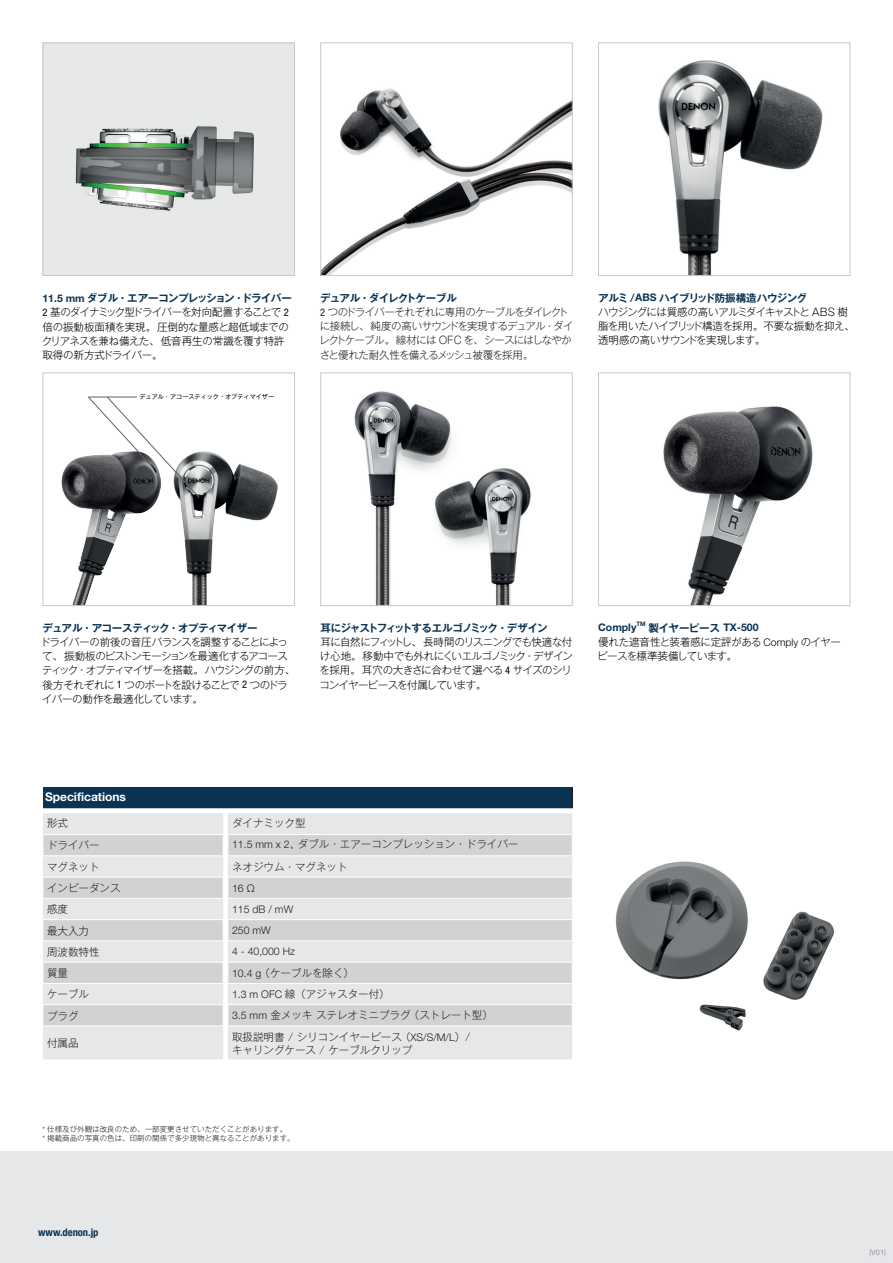
<style>
.page{position:relative;width:893px;height:1263px;background:#fff}
.page>*{position:absolute;margin:0;border:0;box-sizing:border-box;transform-origin:0 0}
.t1{font:700 12px "Helvetica Neue LTW1 G";color:#fff}
.t2{font:300 10.5px/14.2px "Gothic MB101 Pro";letter-spacing:-.05em;color:#000}
.t3{font:300 10.5px/13.5px "Gothic MB101 Pro";color:#231f20}
.t4{font:300 10.5px/14.2px "Gothic MB101 Pro";letter-spacing:-.065em;color:#231f20}
.t5{font:700 10.5px "Gothic MB101 Pro De";letter-spacing:-.065em;color:#0a3354}
.t6{font:300 10.5px "Helvetica Neue LTW1 G";color:#231f20}
.t7{font:700 10.5px "Gothic MB101 Pro De";letter-spacing:-.1em;color:#0a3354}
.t8{font:700 10.5px "Gothic MB101 Pro De";letter-spacing:-.045em;color:#0a3354}
.t9{font:700 10.5px "Gothic MB101 Pro De";letter-spacing:-.015em;color:#0a3354}
.t10{font:700 condensed 10.5px "Helvetica Neue LTW1 G";color:#0a3354}
.t11{font:700 10.5px "Helvetica Neue LTW1 G";color:#0a3354}
.t12{font:300 7.5px/8.2px "Gothic MB101 Pro";color:#231f20}
.t13{font:7.5px "Helvetica Neue LTW1 G";color:#939598}
.t14{font:6.15px "Gothic MB101 Pro";letter-spacing:-.005em;color:#000001}
.t15{font:700 6.15px "Helvetica Neue LTW1 G";color:#0a3354}
.s1{font-family:"Helvetica Neue LTW1 G"}
.s2{font-family:"Helvetica Neue LTW1 G";font-weight:400;font-stretch:condensed}
.s3{font-family:"Koz Min Pr 6 N";font-weight:400}
.s4{font-family:"Helvetica Neue LT Com"}
</style>
<div class="page">
<div style="left:0;top:1151px;width:893px;height:112px;background:#e6e7e9"></div>
<div style="left:43px;top:787px;width:529px;height:22px;background:#0a3354"></div>
<div style="left:43px;top:813px;width:529px;height:246px;background:#e6e7e9"></div>
<svg style="left:43px;top:834px;width:529px;height:192px;background:#dbdcde"></svg>
<hr style="left:571px;top:787px;width:2px;height:21px;background:#231f20">
<hr style="left:43px;top:808px;width:180px;height:1px;background:#fff">
<hr style="left:228px;top:808px;width:345px;height:1px;background:#fff">
<hr style="left:227px;top:834px;width:346px;height:1px;background:#fff">
<hr style="left:227px;top:855px;width:346px;height:1px;background:#fff">
<hr style="left:43px;top:834px;width:181px;height:1px;background:#fff">
<svg style="left:43px;top:835px;width:1px;height:20px"></svg>
<svg style="left:223px;top:835px;width:5px;height:20px"></svg>
<hr style="left:43px;top:855px;width:181px;height:1px;background:#fff">
<hr style="left:43px;top:877px;width:181px;height:1px;background:#fff">
<svg style="left:43px;top:877px;width:1px;height:21px"></svg>
<hr style="left:43px;top:898px;width:181px;height:1px;background:#fff">
<hr style="left:43px;top:919px;width:181px;height:1px;background:#fff">
<svg style="left:43px;top:920px;width:1px;height:20px"></svg>
<hr style="left:43px;top:940px;width:181px;height:1px;background:#fff">
<hr style="left:43px;top:962px;width:181px;height:1px;background:#fff">
<svg style="left:43px;top:962px;width:1px;height:21px"></svg>
<hr style="left:43px;top:983px;width:181px;height:1px;background:#fff">
<hr style="left:43px;top:1004px;width:181px;height:1px;background:#fff">
<svg style="left:43px;top:1005px;width:1px;height:20px"></svg>
<hr style="left:43px;top:1025px;width:181px;height:1px;background:#fff">
<hr style="left:227px;top:877px;width:346px;height:1px;background:#fff">
<svg style="left:223px;top:877px;width:5px;height:21px"></svg>
<hr style="left:227px;top:898px;width:346px;height:1px;background:#fff">
<hr style="left:227px;top:919px;width:346px;height:1px;background:#fff">
<svg style="left:223px;top:920px;width:5px;height:20px"></svg>
<hr style="left:227px;top:940px;width:346px;height:1px;background:#fff">
<hr style="left:227px;top:962px;width:346px;height:1px;background:#fff">
<svg style="left:223px;top:962px;width:5px;height:21px"></svg>
<hr style="left:227px;top:983px;width:346px;height:1px;background:#fff">
<hr style="left:227px;top:1004px;width:346px;height:1px;background:#fff">
<svg style="left:223px;top:1005px;width:5px;height:20px"></svg>
<hr style="left:227px;top:1025px;width:346px;height:1px;background:#fff">
<img style="left:658px;top:60px;width:165px;height:214px">
<div style="left:598px;top:43px;width:252px;height:233px;border:1px solid #c7c8ca"></div>
<img style="left:663px;top:406px;width:150px;height:198px">
<div style="left:598px;top:372px;width:252px;height:234px;border:1px solid #c7c8ca"></div>
<img style="left:45px;top:45px;width:248px;height:229px">
<div style="left:43px;top:43px;width:252px;height:233px;border:1px solid #c7c8ca"></div>
<img style="left:354px;top:391px;width:177px;height:213px">
<div style="left:320px;top:372px;width:253px;height:234px;border:1px solid #c7c8ca"></div>
<img style="left:322px;top:88px;width:249px;height:186px">
<div style="left:320px;top:43px;width:253px;height:233px;border:1px solid #c7c8ca"></div>
<img style="left:615px;top:861px;width:219px;height:170px">
<img style="left:178px;top:451px;width:99px;height:153px">
<img style="left:61px;top:456px;width:97px;height:148px">
<svg style="left:88px;top:396px;width:112px;height:102px"></svg>
<div style="left:43px;top:372px;width:252px;height:234px;border:1px solid #c7c8ca"></div>
<p class="t5" style="left:42px;top:289px;width:251px"><span class="s1">11.5 mm</span> ダブル・エアーコンプレッション・ドライバー</p>
<p class="t2" style="left:42px;top:304px;width:249px"><span class="s2">2</span> 基のダイナミック型ドライバーを対向配置することで <span class="s2">2</span>倍の振動板面積を実現。圧倒的な量感と超低域までのクリアネスを兼ね備えた、低音再生の常識を覆す特許取得の新方式ドライバー。</p>
<p class="t14" style="left:139px;top:392px;width:136px">デュアル・アコースティック・オプティマイザー</p>
<p class="t5" style="left:320px;top:289px;width:138px">デュアル・ダイレクトケーブル</p>
<p class="t4" style="left:319px;top:303px;width:256px"><span class="s2">2</span> つのドライバーそれぞれに専用のケーブルをダイレクトに接続し、純度の高いサウンドを実現するデュアル・ダイレクトケーブル。線材には OFC を、シースにはしなやかさと優れた耐久性を備えるメッシュ被覆を採用。</p>
<p class="t5" style="left:598px;top:289px;width:211px">アルミ /<span class="s1">ABS</span> ハイブリッド防振構造ハウジング</p>
<p class="t2" style="left:598px;top:303px;width:258px">ハウジングには質感の高いアルミダイキャストと ABS 樹脂を用いたハイブリッド構造を採用。不要な振動を抑え、透明感の高いサウンドを実現します。</p>
<p class="t8" style="left:43px;top:619px;width:217px">デュアル・アコースティック・オプティマイザー</p>
<p class="t2" style="left:40px;top:633px;width:257px">ドライバーの前後の音圧バランスを調整することによって、振動板のピストンモーションを最適化するアコースティック・オプティマイザーを搭載。ハウジングの前方、後方それぞれに <span class="s2">1</span> つのポートを設けることで <span class="s2">2</span> つのドライバーの動作を最適化しています。</p>
<p class="t7" style="left:320px;top:619px;width:229px">耳にジャストフィットするエルゴノミック・デザイン</p>
<p class="t2" style="left:320px;top:633px;width:255px;text-align:justify">耳に自然にフィットし、長時間のリスニングでも快適な付け心地。移動中でも外れにくいエルゴノミック・デザインを採用。耳穴の大きさに合わせて選べる <span class="s2">4</span> サイズのシリコンイヤーピースを付属しています。</p>
<p class="t11" style="left:598px;top:621px;width:40px">Comply</p>
<p class="t15" style="left:636px;top:620px;width:11px">TM</p>
<p class="t9" style="left:648px;top:619px;width:112px">製イヤーピース <span class="s1">TX-500</span></p>
<p class="t2" style="left:597px;top:633px;width:245px">優れた遮音性と装着感に定評がある <span class="s1">Comply</span> のイヤーピースを標準装備しています。</p>
<p class="t1" style="left:45px;top:790px;width:83px">Specifications</p>
<p class="t3" style="left:47px;top:815px;width:22px">形式</p>
<p class="t3" style="left:232px;top:815px;width:75px">ダイナミック型</p>
<p class="t3" style="left:47px;top:836px;width:54px">ドライバー</p>
<p class="t3" style="left:232px;top:836px;width:288px"><span class="s1">11.5 mm x 2</span><span class="s3">、</span>ダブル・エアーコンプレッション・ドライバー</p>
<p class="t3" style="left:47px;top:859px;width:54px">マグネット</p>
<p class="t3" style="left:232px;top:859px;width:117px">ネオジウム・マグネット</p>
<p class="t3" style="left:47px;top:880px;width:75px">インピーダンス</p>
<p class="t6" style="left:232px;top:881px;width:24px">16 Ω</p>
<p class="t3" style="left:47px;top:901px;width:22px">感度</p>
<p class="t6" style="left:232px;top:903px;width:63px">115 dB / mW</p>
<p class="t3" style="left:47px;top:922px;width:43px">最大入力</p>
<p class="t6" style="left:232px;top:924px;width:40px">250 mW</p>
<p class="t3" style="left:47px;top:944px;width:54px">周波数特性</p>
<p class="t6" style="left:232px;top:945px;width:64px">4 - 40,000 Hz</p>
<p class="t3" style="left:47px;top:965px;width:22px">質量</p>
<p class="t3" style="left:232px;top:965px;width:123px"><span class="s1">10.4 g</span> （ケーブルを除く）</p>
<p class="t3" style="left:47px;top:986px;width:43px">ケーブル</p>
<p class="t3" style="left:232px;top:986px;width:159px"><span class="s4">1.3 m OFC</span> 線（アジャスター付）</p>
<p class="t3" style="left:47px;top:1007px;width:33px">プラグ</p>
<p class="t3" style="left:232px;top:1007px;width:262px"><span class="s1">3.5 mm</span> 金メッキ ステレオミニプラグ （ストレート型）</p>
<p class="t3" style="left:47px;top:1035px;width:33px">付属品</p>
<p class="t3" style="left:232px;top:1028px;width:240px">取扱説明書 / シリコンイヤーピース （<span class="s1">XS/S/M/L</span>）/キャリングケース / ケーブルクリップ</p>
<p class="t12" style="left:42px;top:1124px;width:254px"><span class="s1">*</span> 仕様及び外観は改良のため、一部変更させていただくことがあります。<br><span class="s1">*</span> 掲載商品の写真の色は、印刷の関係で多少現物と異なることがあります。</p>
<p class="t10" style="left:38px;top:1225px;width:62px">www.denon.jp</p>
<p class="t13" style="left:870px;top:1248px;width:18px">|V01|</p>
</div>
